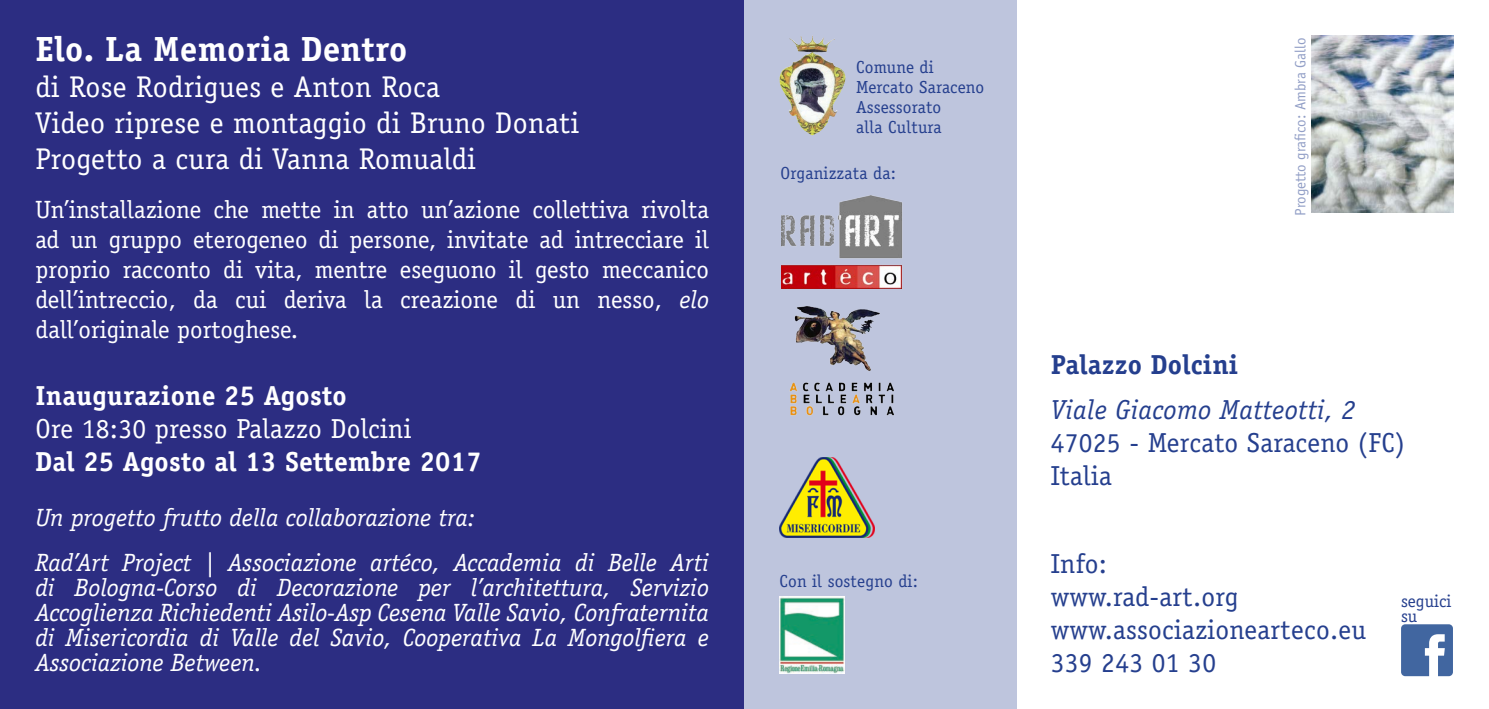
<style>
.page{position:relative;width:1489px;height:709px;background:#fff}
.page>*{position:absolute;margin:0;border:0;box-sizing:border-box;transform-origin:0 0}
.t1{font:700 35px "Officina Serif Std";letter-spacing:.01em;color:#fff}
.t2{font:30px "Officina Serif Std";letter-spacing:.01em;color:#fff}
.t3{font:27.5px "Officina Serif Std";letter-spacing:.01em;color:#253f8e}
.t4{font:700 27.5px "Officina Serif Std";letter-spacing:.01em;color:#fff}
.t5{font:27.5px "Officina Serif Std";letter-spacing:.01em;color:#fff}
.t6{font:italic 27.5px "Officina Serif Std";letter-spacing:.01em;color:#253f8e}
.t7{font:700 27.5px "Officina Serif Std";letter-spacing:.01em;color:#253f8e}
.t8{font:italic 25px/25px "Officina Serif Std";color:#fff;text-align:justify}
.t9{font:25px/30px "Officina Serif Std";color:#fff;text-align:justify}
.t10{font:17.5px/15px "Officina Serif Std";letter-spacing:.01em;color:#253f8e}
.t11{font:15px "Officina Sans Std";color:#253f8e}
.s1{font-style:italic}
</style>
<div class="page">
<div style="left:0;top:0;width:744px;height:709px;background:#2c2d82"></div>
<div style="left:744px;top:0;width:273px;height:709px;background:#bec5dd"></div>
<img style="left:1311px;top:35px;width:142px;height:178px">
<div style="left:1400px;top:624px;width:52px;height:52px;background:#4166a0;border-radius:4px"></div>
<svg style="left:1424px;top:634px;width:20px;height:43px"></svg>
<img style="left:781px;top:195px;width:121px;height:94px">
<img style="left:779px;top:36px;width:62px;height:100px">
<img style="left:780px;top:596px;width:64px;height:77px">
<img style="left:789px;top:306px;width:105px;height:110px">
<img style="left:779px;top:457px;width:95px;height:80px">
<p class="t1" style="left:35px;top:27px;width:373px">Elo. La Memoria Dentro</p>
<p class="t2" style="left:35px;top:69px;width:406px">di Rose Rodrigues e Anton Roca</p>
<p class="t2" style="left:35px;top:105px;width:545px">Video riprese e montaggio di Bruno Donati</p>
<p class="t2" style="left:35px;top:141px;width:442px">Progetto a cura di Vanna Romualdi</p>
<p class="t9" style="left:35px;top:195px;width:675px">Un’installazione che mette in atto un’azione collettiva rivolta ad un gruppo eterogeneo di persone, invitate ad intrecciare il proprio racconto di vita, mentre eseguono il gesto meccanico dell’intreccio, da cui deriva la creazione di un nesso, <span class="s1">elo </span>dall’originale portoghese.</p>
<p class="t4" style="left:35px;top:379px;width:313px">Inaugurazione 25 Agosto</p>
<p class="t5" style="left:35px;top:413px;width:377px">Ore 18:30 presso Palazzo Dolcini</p>
<p class="t4" style="left:35px;top:445px;width:448px">Dal 25 Agosto al 13 Settembre 2017</p>
<p class="t8" style="left:35px;top:505px;width:441px">Un progetto frutto della collaborazione tra:</p>
<p class="t8" style="left:35px;top:550px;width:675px">Rad’Art Project | Associazione artéco, Accademia di Belle Arti di Bologna-Corso di Decorazione per l’architettura, Servizio Accoglienza Richiedenti Asilo-Asp Cesena Valle Savio, Confraternita di Misericordia di Valle del Savio, Cooperativa La Mongolfiera e Associazione Between.</p>
<p class="t10" style="left:856px;top:57px;width:130px;line-height:20px">Comune di<br>Mercato Saraceno</p>
<p class="t10" style="left:856px;top:99px;width:87px">Assessorato</p>
<p class="t10" style="left:856px;top:119px;width:87px">alla Cultura</p>
<p class="t10" style="left:780px;top:166px;width:117px">Organizzata da:</p>
<p class="t10" style="left:779px;top:573px;width:140px">Con il sostegno di:</p>
<p class="t11" style="left:1291px;top:216px;width:180px;rotate:-90deg">Progetto grafico: Ambra Gallo</p>
<p class="t7" style="left:1050px;top:348px;width:189px">Palazzo Dolcini</p>
<p class="t6" style="left:1050px;top:394px;width:306px">Viale Giacomo Matteotti, 2</p>
<p class="t3" style="left:1050px;top:427px;width:356px">47025 - Mercato Saraceno (FC)</p>
<p class="t3" style="left:1050px;top:460px;width:62px">Italia</p>
<p class="t3" style="left:1050px;top:547px;width:58px">Info:</p>
<p class="t3" style="left:1050px;top:580px;width:189px">www.rad-art.org</p>
<p class="t3" style="left:1050px;top:613px;width:317px">www.associazionearteco.eu</p>
<p class="t3" style="left:1050px;top:646px;width:167px">339 243 01 30</p>
<p class="t10" style="left:1400px;top:593px;width:52px">seguici su</p>
</div>
